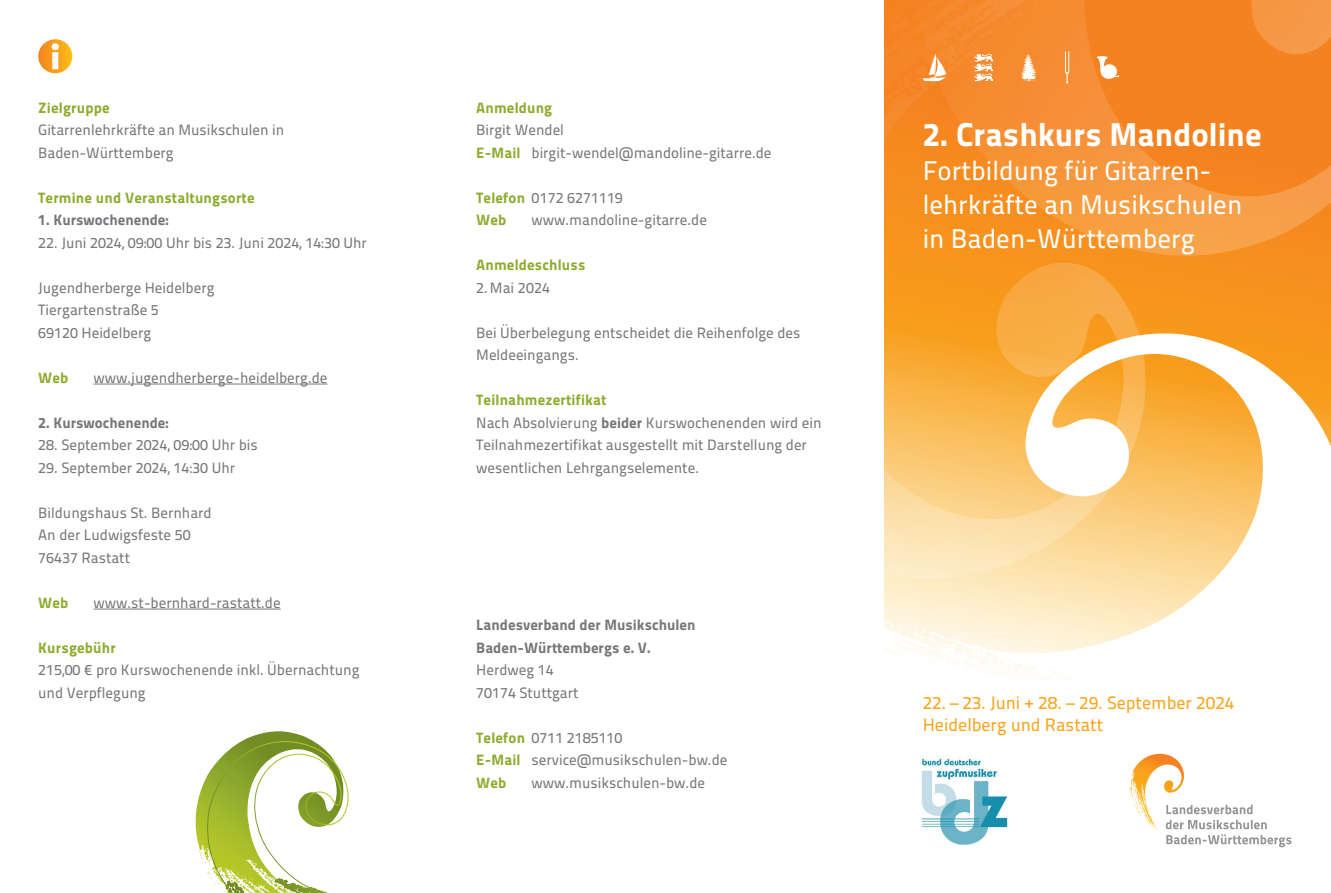
<style>
.page{position:relative;width:1331px;height:893px;background:#fff}
.page>*{position:absolute;margin:0;border:0;box-sizing:border-box;transform-origin:0 0}
.t1{font:33px "Titillium Maps 26 L 999 wt";color:#fff}
.t2{font:27px/33.8px "Titillium Maps 26 L 500 wt";color:#fff}
.t3{font:18px/22.5px "Titillium Maps 26 L 500 wt";color:#f9a51b}
.t4{font:15px/22.5px "Titillium Maps 26 L 500 wt";color:#76787b}
.t5{font:15px "Titillium Maps 26 L 999 wt";letter-spacing:.01em;color:#8fac30}
.t6{font:15px/22.5px "Titillium Maps 26 L 999 wt";color:#76787b}
.s1{font-family:"Titillium Maps 26 L 999 wt";color:#8fac30}
.s2{font-family:"Titillium Maps 26 L 999 wt"}
</style>
<div class="page">
<svg style="left:1255px;top:331px;width:76px;height:159px"></svg>
<svg style="left:884px;top:490px;width:408px;height:358px"></svg>
<svg style="left:884px;top:0;width:371px;height:590px;background:#fac16e"></svg>
<svg style="left:1132px;top:755px;width:18px;height:19px"></svg>
<svg style="left:1166px;top:820px;width:125px;height:27px"></svg>
<svg style="left:1166px;top:805px;width:86px;height:9px"></svg>
<svg style="left:893px;top:0;width:438px;height:268px;background:#f58d2c"></svg>
<hr style="left:94px;top:384px;width:233px;height:1px;background:#76787b">
<hr style="left:94px;top:609px;width:187px;height:1px;background:#76787b">
<svg style="left:38px;top:39px;width:34px;height:34px"></svg>
<img style="left:910px;top:750px;width:105px;height:98px">
<svg style="left:195px;top:736px;width:154px;height:157px"></svg>
<p class="t5" style="left:38px;top:95px;width:73px">Zielgruppe</p>
<p class="t4" style="left:38px;top:118px;width:247px">Gitarrenlehrkräfte an Musikschulen in<br>Baden-Württemberg</p>
<p class="t5" style="left:38px;top:185px;width:218px">Termine und Veranstaltungsorte</p>
<p class="t6" style="left:38px;top:208px;width:132px">1. Kurswochenende:</p>
<p class="t4" style="left:38px;top:230px;width:330px">22. Juni 2024, 09:00 Uhr bis 23. Juni 2024, 14:30 Uhr</p>
<p class="t4" style="left:38px;top:275px;width:178px">Jugendherberge Heidelberg<br>Tiergartenstraße 5<br>69120 Heidelberg</p>
<p class="t5" style="left:38px;top:365px;width:32px">Web</p>
<p class="t4" style="left:94px;top:365px;width:235px">www.jugendherberge-heidelberg.de</p>
<p class="t6" style="left:38px;top:410px;width:132px">2. Kurswochenende:</p>
<p class="t4" style="left:38px;top:433px;width:221px">28. September 2024, 09:00 Uhr bis</p>
<p class="t4" style="left:38px;top:455px;width:198px">29. September 2024, 14:30 Uhr</p>
<p class="t4" style="left:38px;top:500px;width:175px">Bildungshaus St. Bernhard<br>An der Ludwigsfeste 50<br>76437 Rastatt</p>
<p class="t5" style="left:38px;top:590px;width:32px">Web</p>
<p class="t4" style="left:94px;top:590px;width:189px">www.st-bernhard-rastatt.de</p>
<p class="t5" style="left:38px;top:635px;width:79px">Kursgebühr</p>
<p class="t4" style="left:38px;top:658px;width:323px">215,00 € pro Kurswochenende inkl. Übernachtung und Verpflegung</p>
<p class="t5" style="left:476px;top:95px;width:78px">Anmeldung</p>
<p class="t4" style="left:476px;top:118px;width:297px">Birgit Wendel<br><span class="s1">E-Mail</span> birgit-wendel@mandoline-gitarre.de</p>
<p class="t4" style="left:476px;top:185px;width:148px"><span class="s1">Telefon</span> 0172 6271119</p>
<p class="t5" style="left:476px;top:208px;width:32px">Web</p>
<p class="t4" style="left:531px;top:208px;width:177px">www.mandoline-gitarre.de</p>
<p class="t5" style="left:476px;top:253px;width:111px">Anmeldeschluss</p>
<p class="t4" style="left:476px;top:275px;width:75px">2. Mai 2024</p>
<p class="t4" style="left:476px;top:320px;width:326px">Bei Überbelegung entscheidet die Reihenfolge des<br>Meldeeingangs.</p>
<p class="t5" style="left:476px;top:388px;width:132px">Teilnahmezertifikat</p>
<p class="t4" style="left:476px;top:410px;width:347px">Nach Absolvierung <span class="s2">beider</span> Kurswochenenden wird ein<br>Teilnahmezertifikat ausgestellt mit Darstellung der wesentlichen Lehrgangselemente.</p>
<p class="t6" style="left:476px;top:613px;width:221px">Landesverband der Musikschulen<br>Baden-Württembergs e. V.</p>
<p class="t4" style="left:476px;top:658px;width:104px">Herdweg 14<br>70174 Stuttgart</p>
<p class="t4" style="left:476px;top:725px;width:253px"><span class="s1">Telefon</span> 0711 2185110<br><span class="s1">E-Mail</span> service@musikschulen-bw.de</p>
<p class="t5" style="left:476px;top:770px;width:32px">Web</p>
<p class="t4" style="left:531px;top:770px;width:175px">www.musikschulen-bw.de</p>
<h1 class="t1" style="left:923px;top:109px;width:341px">2. Crashkurs Mandoline</h1>
<h2 class="t2" style="left:923px;top:152px;width:321px">Fortbildung für Gitarren&shy;lehrkräfte an Musikschulen in Baden-Württemberg</h2>
<p class="t3" style="left:923px;top:690px;width:313px">22. – 23. Juni + 28. – 29. September 2024<br>Heidelberg und Rastatt</p>
</div>
